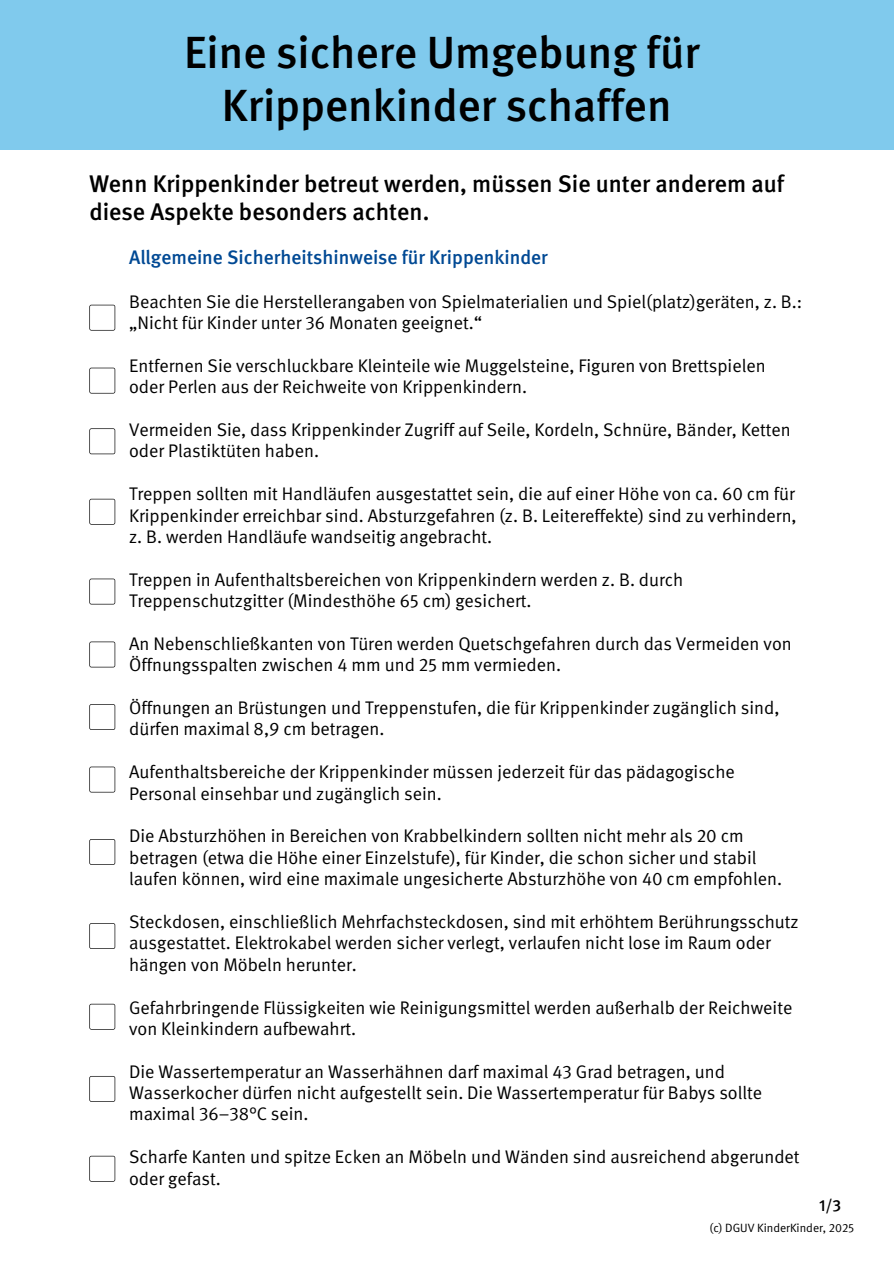
<style>
.page{position:relative;width:894px;height:1264px;background:#fff}
.page>*{position:absolute;margin:0;border:0;box-sizing:border-box;transform-origin:0 0}
.t1{font:500 45px/52.8px "DGUV Meta";color:#000;text-align:center}
.t2{font:500 24px/28.2px "DGUV Meta";color:#000}
.t3{font:500 19.5px "DGUV Meta";color:#004994}
.t4{font:18.3px/21.3px "DGUV Meta";color:#000}
.t5{font:500 16.2px "DGUV Meta";color:#000}
.t6{font:12px "DGUV Meta";color:#000}
</style>
<div class="page">
<div style="left:0;top:0;width:893px;height:149px;background:#80caed"></div>
<svg style="left:89px;top:766px;width:26px;height:26px"></svg>
<svg style="left:89px;top:305px;width:26px;height:25px"></svg>
<svg style="left:89px;top:367px;width:26px;height:26px"></svg>
<svg style="left:89px;top:428px;width:26px;height:26px"></svg>
<svg style="left:89px;top:499px;width:26px;height:25px"></svg>
<svg style="left:89px;top:578px;width:26px;height:26px"></svg>
<svg style="left:89px;top:641px;width:26px;height:26px"></svg>
<svg style="left:89px;top:704px;width:26px;height:26px"></svg>
<svg style="left:89px;top:839px;width:26px;height:25px"></svg>
<svg style="left:89px;top:923px;width:26px;height:26px"></svg>
<svg style="left:89px;top:1003px;width:26px;height:26px"></svg>
<svg style="left:89px;top:1076px;width:26px;height:25px"></svg>
<svg style="left:89px;top:1155px;width:26px;height:26px"></svg>
<h4 class="t1" style="left:184px;top:31px;width:517px">Eine sichere Umgebung für<br>Krippenkinder schaffen</h4>
<h4 class="t2" style="left:89px;top:171px;width:696px">Wenn Krippenkinder betreut werden, müssen Sie unter anderem auf diese Aspekte besonders achten.</h4>
<h1 class="t3" style="left:129px;top:249px;width:420px">Allgemeine Sicherheitshinweise für Krippenkinder</h1>
<h2 class="t4" style="left:129px;top:292px;width:674px">Beachten Sie die Herstellerangaben von Spielmaterialien und Spiel(platz)geräten, z. B.: „Nicht für Kinder unter 36 Monaten geeignet.“</h2>
<h3 class="t4" style="left:129px;top:356px;width:638px">Entfernen Sie verschluckbare Kleinteile wie Muggelsteine, Figuren von Brettspielen oder Perlen aus der Reichweite von Krippenkindern.</h3>
<h4 class="t4" style="left:129px;top:421px;width:663px">Vermeiden Sie, dass Krippenkinder Zugriff auf Seile, Kordeln, Schnüre, Bänder, Ketten oder Plastiktüten haben.</h4>
<h4 class="t4" style="left:129px;top:485px;width:669px;text-align:justify">Treppen sollten mit Handläufen ausgestattet sein, die auf einer Höhe von ca. 60 cm für Krippenkinder erreichbar sind. Absturzgefahren (z. B. Leitereffekte) sind zu verhindern, z. B. werden Handläufe wandseitig angebracht.</h4>
<h4 class="t4" style="left:129px;top:570px;width:555px">Treppen in Aufenthaltsbereichen von Krippenkindern werden z. B. durch<br>Treppenschutzgitter (Mindesthöhe 65 cm) gesichert.</h4>
<h4 class="t4" style="left:129px;top:634px;width:664px">An Nebenschließkanten von Türen werden Quetschgefahren durch das Vermeiden von<br>Öffnungsspalten zwischen 4 mm und 25 mm vermieden.</h4>
<h4 class="t4" style="left:129px;top:698px;width:651px">Öffnungen an Brüstungen und Treppenstufen, die für Krippenkinder zugänglich sind, dürfen maximal 8,9 cm betragen.</h4>
<h4 class="t4" style="left:129px;top:763px;width:607px">Aufenthaltsbereiche der Krippenkinder müssen jederzeit für das pädagogische<br>Personal einsehbar und zugänglich sein.</h4>
<h4 class="t4" style="left:129px;top:827px;width:654px">Die Absturzhöhen in Bereichen von Krabbelkindern sollten nicht mehr als 20 cm betragen (etwa die Höhe einer Einzelstufe), für Kinder, die schon sicher und stabil laufen können, wird eine maximale ungesicherte Absturzhöhe von 40 cm empfohlen.</h4>
<h4 class="t4" style="left:129px;top:912px;width:671px">Steckdosen, einschließlich Mehrfachsteckdosen, sind mit erhöhtem Berührungsschutz ausgestattet. Elektrokabel werden sicher verlegt, verlaufen nicht lose im Raum oder hängen von Möbeln herunter.</h4>
<h4 class="t4" style="left:129px;top:998px;width:664px">Gefahrbringende Flüssigkeiten wie Reinigungsmittel werden außerhalb der Reichweite von Kleinkindern aufbewahrt.</h4>
<h4 class="t4" style="left:129px;top:1062px;width:634px">Die Wassertemperatur an Wasserhähnen darf maximal 43 Grad betragen, und<br>Wasserkocher dürfen nicht aufgestellt sein. Die Wassertemperatur für Babys sollte maximal 36–38°C sein.</h4>
<h4 class="t4" style="left:129px;top:1147px;width:671px">Scharfe Kanten und spitze Ecken an Möbeln und Wänden sind ausreichend abgerundet oder gefast.</h4>
<p class="t5" style="left:819px;top:1198px;width:24px">1/3</p>
<p class="t6" style="left:709px;top:1222px;width:146px">(c) DGUV KinderKinder, 2025</p>
</div>
